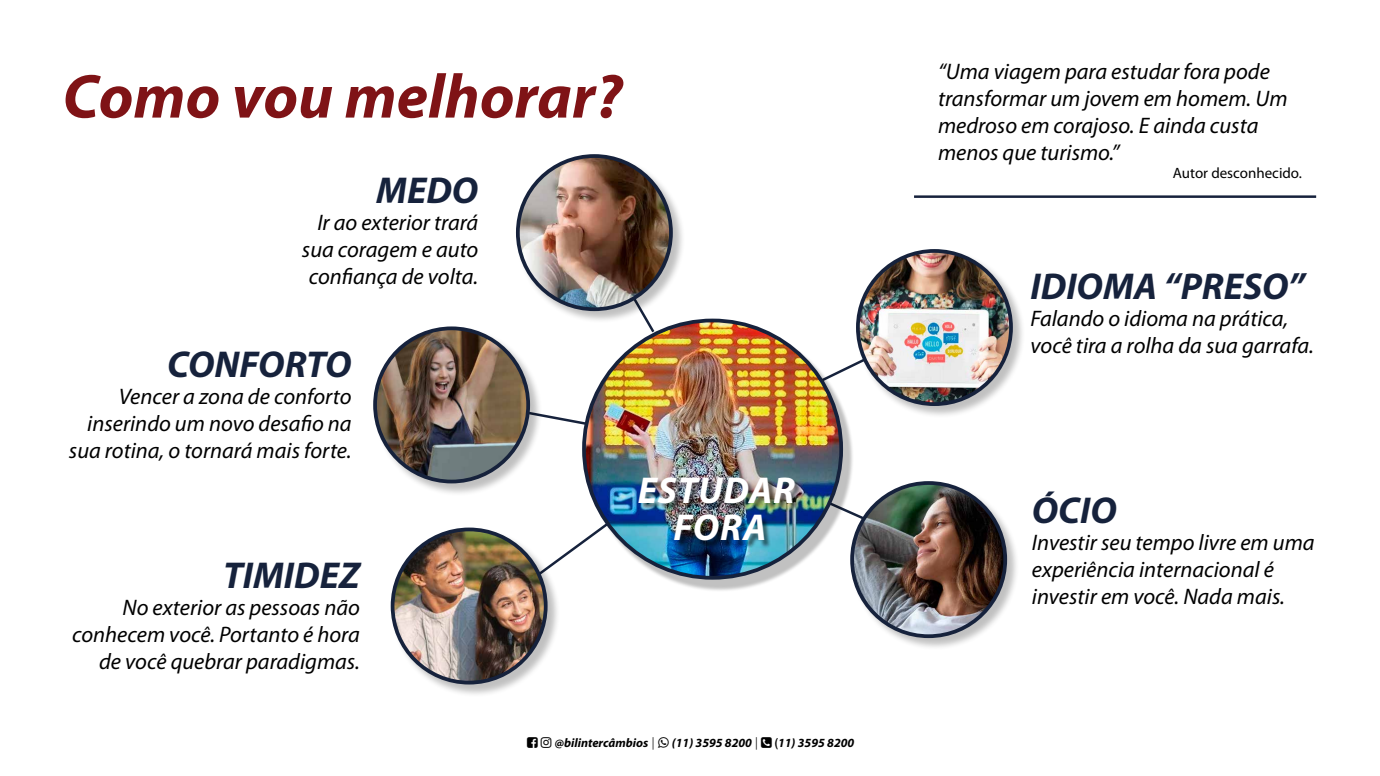
<style>
.page{position:relative;width:1380px;height:776px;background:#fff}
.page>*{position:absolute;margin:0;border:0;box-sizing:border-box;transform-origin:0 0}
.t1{font:italic 700 62.5px "Myriad Pro";color:#7f1316}
.t2{font:italic 700 37.5px "Myriad Pro";color:#16223c}
.t3{font:italic 700 37.5px/37.5px "Myriad Pro";letter-spacing:.02em;color:#fff;text-align:center}
.t4{font:italic 22.5px/27px "Myriad Pro";color:#000}
.t5{font:15px "Myriad Pro";color:#000}
.t6{font:italic 700 12.5px "Myriad Pro";color:#000}
.s1{font-family:"Helvetica Neue";font-weight:300;font-style:normal}
.s2{font-family:"Helvetica Neue";font-weight:500;font-style:normal;font-stretch:condensed}
</style>
<div class="page">
<svg style="left:543px;top:414px;width:43px;height:15px"></svg>
<svg style="left:560px;top:538px;width:26px;height:23px"></svg>
<div style="left:856px;top:249px;width:170px;height:170px;background:#000;opacity:.25"></div>
<img style="left:858px;top:251px;width:153px;height:153px;border-radius:77px">
<div style="left:856px;top:249px;width:157px;height:157px;border:4px solid #16223c;border-radius:50%"></div>
<div style="left:851px;top:481px;width:169px;height:170px;background:#000;opacity:.25"></div>
<img style="left:852px;top:483px;width:153px;height:153px;border-radius:77px">
<div style="left:850px;top:481px;width:157px;height:157px;border:4px solid #16223c;border-radius:50%"></div>
<div style="left:391px;top:528px;width:169px;height:169px;background:#000;opacity:.25"></div>
<img style="left:393px;top:529px;width:153px;height:153px;border-radius:77px">
<div style="left:391px;top:527px;width:157px;height:157px;border:4px solid #16223c;border-radius:50%"></div>
<div style="left:373px;top:327px;width:170px;height:169px;background:#000;opacity:.25"></div>
<img style="left:375px;top:328px;width:153px;height:153px;border-radius:77px">
<div style="left:373px;top:326px;width:157px;height:157px;border:4px solid #16223c;border-radius:50%"></div>
<div style="left:516px;top:154px;width:170px;height:170px;background:#000;opacity:.25"></div>
<img style="left:518px;top:156px;width:153px;height:153px;border-radius:77px">
<div style="left:516px;top:154px;width:157px;height:157px;border:4px solid #16223c;border-radius:50%"></div>
<div style="left:586px;top:324px;width:268px;height:268px;background:#000;opacity:.25"></div>
<img style="left:584px;top:320px;width:257px;height:258px;border-radius:129px">
<hr style="left:914px;top:195px;width:402px;height:3px;background:#16223c">
<div style="left:640px;top:478px;width:163px;height:70px;background:#000;opacity:.5"></div>
<h1 class="t1" style="left:62px;top:62px;width:562px">Como vou melhorar?</h1>
<p class="t4" style="left:938px;top:59px;width:351px">“Uma viagem para estudar fora pode transformar um jovem em homem. Um medroso em corajoso. E ainda custa menos que turismo.”</p>
<p class="t5" style="left:1173px;top:165px;width:131px">Autor desconhecido.</p>
<h2 class="t2" style="left:376px;top:170px;width:104px">MEDO</h2>
<p class="t4" style="left:302px;top:210px;width:178px;text-align:justify;text-indent:15px">Ir ao exterior trará sua coragem e auto confiança de volta.</p>
<h2 class="t2" style="left:1031px;top:265px;width:276px">IDIOMA “PRESO”</h2>
<p class="t4" style="left:1031px;top:305px;width:285px">Falando o idioma na prática, você tira a rolha da sua garrafa.</p>
<h2 class="t2" style="left:167px;top:344px;width:186px">CONFORTO</h2>
<p class="t4" style="left:69px;top:384px;width:284px;text-align:right">Vencer a zona de conforto inserindo um novo desafio na sua rotina, o tornará mais forte.</p>
<h2 class="t2" style="left:223px;top:554px;width:138px">TIMIDEZ</h2>
<p class="t4" style="left:72px;top:594px;width:289px;text-align:right">No exterior as pessoas não conhecem você. Portanto é hora de você quebrar paradigmas.</p>
<h2 class="t3" style="left:638px;top:472px;width:159px">ESTUDAR<br>FORA</h2>
<p class="t6" style="left:555px;top:735px;width:101px">@bilintercâmbios <span class="s1">|</span></p>
<p class="t6" style="left:672px;top:735px;width:87px">(11) 3595 8200 <span class="s1">|</span></p>
<p class="t6" style="left:775px;top:735px;width:81px"><span class="s2">(</span>11) 3595 8200</p>
<h2 class="t2" style="left:1032px;top:490px;width:87px">ÓCIO</h2>
<p class="t4" style="left:1032px;top:530px;width:284px">Investir seu tempo livre em uma experiência internacional é investir em você. Nada mais.</p>
</div>
